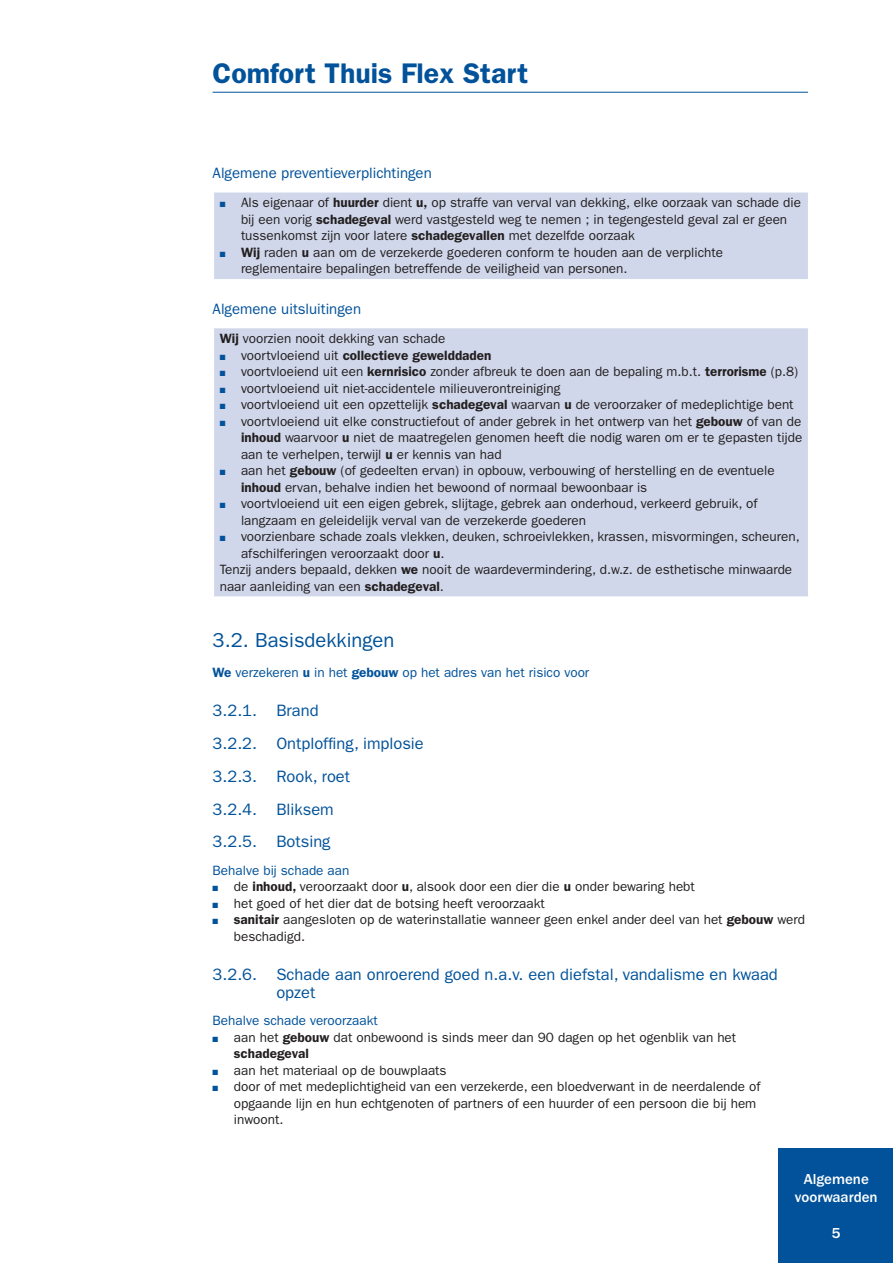
<style>
.page{position:relative;width:893px;height:1263px;background:#fff}
.page>*{position:absolute;margin:0;border:0;box-sizing:border-box;transform-origin:0 0}
.t1{font:600 28.5px "ITC Franklin Gothic Std";color:#01529a}
.t2{font:20.25px "ITC Franklin Gothic Std";color:#01529a}
.t3{font:16.5px/18px "ITC Franklin Gothic Std";color:#01529a}
._1_-_Subtit_blauw{font:15px "ITC Franklin Gothic Std";color:#01529a}
.t4{font:500 15px/18px "ITC Franklin Gothic Std";color:#fff;text-align:center}
._1_-_Body{font:13.5px/16.5px "ITC Franklin Gothic Std";color:#231f20}
._1_-_Body-2{font:13.5px "ITC Franklin Gothic Std";color:#01529a}
._1_-_Body_zdr_spatie{font:13.5px "ITC Franklin Gothic Std";color:#01529a}
.t5{font:600 13.5px "ITC Franklin Gothic Std";color:#231f20}
._1_-_Body_zdr_spatie-2{font:13.5px "ITC Franklin Gothic Std";color:#231f20}
.s1{color:#01529a}
.s2{font-weight:600}
.s3{font-weight:400}
</style>
<div class="page">
<hr style="left:213px;top:92px;width:595px;height:1px;background:#01529a">
<div style="left:779px;top:1149px;width:114px;height:114px;background:#01529a"></div>
<div style="left:213px;top:192px;width:596px;height:88px;background:#d0d7ea"></div>
<hr style="left:213px;top:192px;width:1px;height:87px;background:#fff">
<hr style="left:808px;top:192px;width:1px;height:87px;background:#fff">
<hr style="left:213px;top:279px;width:596px;height:2px;background:#fff">
<div style="left:213px;top:328px;width:596px;height:269px;background:#d0d7ea"></div>
<hr style="left:213px;top:328px;width:1px;height:268px;background:#fff">
<hr style="left:808px;top:328px;width:1px;height:268px;background:#fff">
<hr style="left:213px;top:596px;width:596px;height:2px;background:#fff">
<h1 class="t1" style="left:213px;top:57px;width:317px">Comfort Thuis Flex Start</h1>
<p class="_1_-_Subtit_blauw" style="left:213px;top:165px;width:221px">Algemene preventieverplichtingen</p>
<p class="_1_-_Body" style="left:241px;top:195px;width:562px;text-indent:-21px"><span class="s1">■</span> Als eigenaar of <span class="s2">huurder</span> dient <span class="s2">u,</span> op straffe van verval van dekking, elke oorzaak van schade die bij een vorig <span class="s2">schadegeval</span> werd vastgesteld weg te nemen ; in tegengesteld geval zal er geen tussenkomst zijn voor latere <span class="s2">schadegevallen</span> met dezelfde oorzaak</p>
<p class="_1_-_Body" style="left:241px;top:244px;width:484px;text-indent:-21px"><span class="s1">■</span> <span class="s2">Wij</span> raden <span class="s2">u</span> aan om de verzekerde goederen conform te houden aan de verplichte reglementaire bepalingen betreffende de veiligheid van personen.</p>
<p class="_1_-_Subtit_blauw" style="left:213px;top:300px;width:150px">Algemene uitsluitingen</p>
<p class="_1_-_Body_zdr_spatie-2" style="left:220px;top:331px;width:227px"><span class="s2">Wij</span> voorzien nooit dekking van schade</p>
<p class="t5" style="left:220px;top:347px;width:273px"><span class="s1">■</span> <span class="s3">voortvloeiend uit</span> collectieve gewelddaden</p>
<p class="_1_-_Body" style="left:220px;top:363px;width:580px"><span class="s1">■</span> voortvloeiend uit een <span class="s2">kernrisico</span> zonder afbreuk te doen aan de bepaling m.b.t. <span class="s2">terrorisme</span> (p.8)</p>
<p class="_1_-_Body" style="left:220px;top:380px;width:342px"><span class="s1">■</span> voortvloeiend uit niet-accidentele milieuverontreiniging</p>
<p class="_1_-_Body" style="left:220px;top:396px;width:575px"><span class="s1">■</span> voortvloeiend uit een opzettelijk <span class="s2">schadegeval</span> waarvan <span class="s2">u</span> de veroorzaker of medeplichtige bent</p>
<p class="_1_-_Body" style="left:241px;top:413px;width:563px;text-align:justify;text-indent:-21px"><span class="s1">■</span> voortvloeiend uit elke constructiefout of ander gebrek in het ontwerp van het <span class="s2">gebouw</span> of van de <span class="s2">inhoud</span> waarvoor <span class="s2">u</span> niet de maatregelen genomen heeft die nodig waren om er te gepasten tijde aan te verhelpen, terwijl <span class="s2">u</span> er kennis van had</p>
<p class="_1_-_Body" style="left:241px;top:462px;width:535px;text-indent:-21px"><span class="s1">■</span> aan het <span class="s2">gebouw</span> (of gedeelten ervan) in opbouw, verbouwing of herstelling en de eventuele <span class="s2">inhoud</span> ervan, behalve indien het bewoond of normaal bewoonbaar is</p>
<p class="_1_-_Body" style="left:241px;top:495px;width:518px;text-indent:-21px"><span class="s1">■</span> voortvloeiend uit een eigen gebrek, slijtage, gebrek aan onderhoud, verkeerd gebruik, of langzaam en geleidelijk verval van de verzekerde goederen</p>
<p class="_1_-_Body" style="left:241px;top:528px;width:560px;text-indent:-21px"><span class="s1">■</span> voorzienbare schade zoals vlekken, deuken, schroeivlekken, krassen, misvormingen, scheuren, afschilferingen veroorzaakt door <span class="s2">u</span>.</p>
<p class="_1_-_Body" style="left:220px;top:561px;width:574px">Tenzij anders bepaald, dekken <span class="s2">we</span> nooit de waardevermindering, d.w.z. de esthetische minwaarde naar aanleiding van een <span class="s2">schadegeval</span>.</p>
<p class="t2" style="left:213px;top:629px;width:183px">3.2. Basisdekkingen</p>
<p class="_1_-_Body-2" style="left:213px;top:664px;width:378px"><span class="s2">We</span> verzekeren <span class="s2">u</span> in het <span class="s2">gebouw</span> op het adres van het risico voor</p>
<p class="t3" style="left:213px;top:701px;width:108px">3.2.1. Brand</p>
<p class="t3" style="left:213px;top:734px;width:213px">3.2.2. Ontploffing, implosie</p>
<p class="t3" style="left:213px;top:767px;width:139px">3.2.3. Rook, roet</p>
<p class="t3" style="left:213px;top:800px;width:123px">3.2.4. Bliksem</p>
<p class="t3" style="left:213px;top:833px;width:119px">3.2.5. Botsing</p>
<p class="_1_-_Body_zdr_spatie" style="left:213px;top:862px;width:138px">Behalve bij schade aan</p>
<p class="_1_-_Body" style="left:213px;top:878px;width:484px"><span class="s1">■</span> de <span class="s2">inhoud,</span> veroorzaakt door <span class="s2">u</span>, alsook door een dier die <span class="s2">u</span> onder bewaring hebt</p>
<p class="_1_-_Body" style="left:213px;top:895px;width:334px"><span class="s1">■</span> het goed of het dier dat de botsing heeft veroorzaakt</p>
<p class="_1_-_Body" style="left:234px;top:911px;width:573px;text-indent:-21px"><span class="s1">■</span> <span class="s2">sanitair</span> aangesloten op de waterinstallatie wanneer geen enkel ander deel van het <span class="s2">gebouw</span> werd beschadigd.</p>
<p class="t3" style="left:276px;top:965px;width:503px;text-indent:-64px">3.2.6. Schade aan onroerend goed n.a.v. een diefstal, vandalisme en kwaad opzet</p>
<p class="_1_-_Body_zdr_spatie" style="left:213px;top:1013px;width:167px">Behalve schade veroorzaakt</p>
<p class="_1_-_Body" style="left:234px;top:1029px;width:504px;text-indent:-21px"><span class="s1">■</span> aan het <span class="s2">gebouw</span> dat onbewoond is sinds meer dan 90 dagen op het ogenblik van het <span class="s2">schadegeval</span></p>
<p class="_1_-_Body" style="left:213px;top:1062px;width:236px"><span class="s1">■</span> aan het materiaal op de bouwplaats</p>
<p class="_1_-_Body" style="left:234px;top:1078px;width:528px;text-indent:-21px"><span class="s1">■</span> door of met medeplichtigheid van een verzekerde, een bloedverwant in de neerdalende of opgaande lijn en hun echtgenoten of partners of een huurder of een persoon die bij hem inwoont.</p>
<p class="t4" style="left:795px;top:1170px;width:84px">Algemene voorwaarden</p>
<p class="t4" style="left:832px;top:1224px;width:10px">5</p>
</div>
